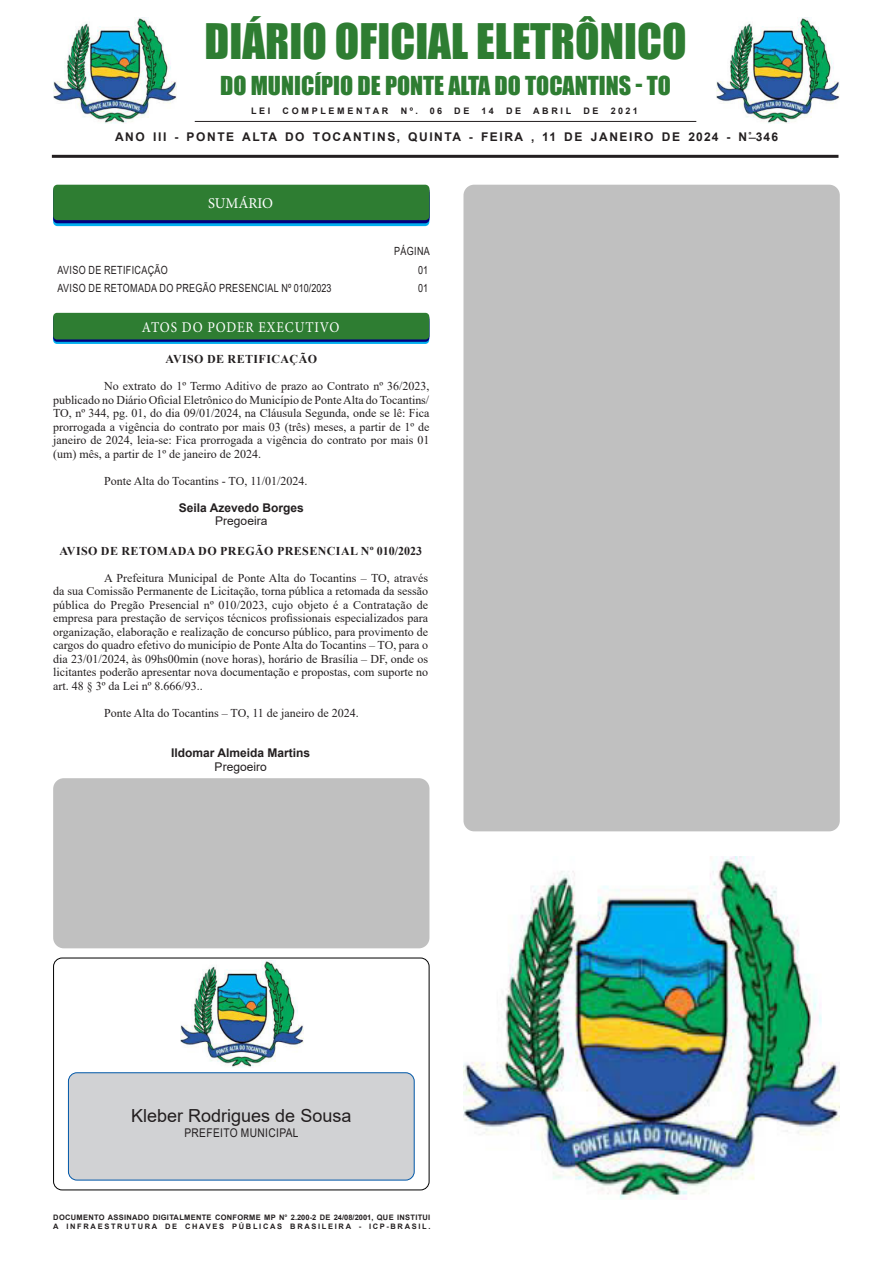
<style>
.page{position:relative;width:893px;height:1263px;background:#fff}
.page>*{position:absolute;margin:0;border:0;box-sizing:border-box;transform-origin:0 0}
.t1{font:45px "Impact";color:#2e7d32}
.t2{font:24px "Impact";color:#2e7d32}
.t3{font:18px "Arial";color:#231f20}
.t4{font:15px "Minion Pro";letter-spacing:-.005em;color:#fff}
.t5{font:14.85px "Minion Pro";letter-spacing:.065em;color:#fff;scale:.9 1}
.CORPO_DE_TEXTO{font:12px/13.5px "Times New Roman";color:#231f20;text-align:justify}
.NOME{font:700 12px "Arial";letter-spacing:.13em;color:#231f20}
.TITULOS{font:700 12px "Times New Roman";letter-spacing:.035em;color:#231f20}
.NOME-2{font:700 12px "Arial";color:#231f20}
.CARGO{font:12px "Arial";color:#231f20}
.CARGO-2{font:12px "Arial";letter-spacing:.035em;color:#231f20;scale:.85 1}
.Sumario{font:11.25px "Arial";letter-spacing:.035em;color:#231f20;scale:.8 1}
.t6{font:700 9px "Arial";letter-spacing:.295em;color:#231f20}
.t7{font:700 7.5px "Arial";letter-spacing:.04em;color:#231f20}
.t8{font:700 7.5px "Arial";letter-spacing:.225em;color:#231f20}
</style>
<div class="page">
<hr style="left:52px;top:155px;width:786px;height:3px;background:#231f20">
<hr style="left:195px;top:121px;width:501px;height:1px;background:#231f20">
<img style="left:716px;top:18px;width:124px;height:106px">
<img style="left:53px;top:18px;width:123px;height:106px">
<div style="left:53px;top:958px;width:376px;height:232px;border:1px solid #000;border-radius:9px"></div>
<div style="left:68px;top:1073px;width:346px;height:107px;background:#d1d2d4;border-radius:9px"></div>
<div style="left:68px;top:1072px;width:346px;height:108px;border:1px solid #0057a8;border-radius:9px"></div>
<img style="left:180px;top:961px;width:123px;height:106px">
<div style="left:53px;top:318px;width:376px;height:26px;background:#00aeef;border-radius:4px"></div>
<div style="left:53px;top:316px;width:376px;height:26px;background:#000080;border-radius:4px"></div>
<svg style="left:53px;top:314px;width:376px;height:26px"></svg>
<div style="left:53px;top:313px;width:376px;height:26px;background:#2e7d32;border-radius:4px"></div>
<div style="left:53px;top:192px;width:376px;height:34px;background:linear-gradient(to right,#00afef,#00adee);border-radius:4px"></div>
<div style="left:53px;top:189px;width:376px;height:34px;background:#000080;border-radius:4px"></div>
<svg style="left:53px;top:187px;width:376px;height:34px"></svg>
<div style="left:53px;top:185px;width:376px;height:35px;background:#2e7d32;border-radius:4px"></div>
<div style="left:463px;top:185px;width:377px;height:646px;background:#c0c0c0;border-radius:11px"></div>
<img style="left:463px;top:856px;width:377px;height:343px">
<div style="left:53px;top:778px;width:376px;height:170px;background:#c0c0c0;border-radius:11px"></div>
<p class="t1" style="left:205px;top:7px;width:483px">DIÁRIO OFICIAL ELETRÔNICO</p>
<p class="t2" style="left:220px;top:67px;width:452px">DO MUNICÍPIO DE PONTE ALTA DO TOCANTINS - TO</p>
<p class="t6" style="left:251px;top:105px;width:21px">LEI</p>
<p class="t6" style="left:283px;top:105px;width:107px">COMPLEMENTAR</p>
<p class="t6" style="left:401px;top:105px;width:43px">Nº. 06</p>
<p class="t6" style="left:454px;top:105px;width:17px">D E</p>
<p class="t6" style="left:481px;top:105px;width:14px">1 4</p>
<p class="t6" style="left:506px;top:105px;width:17px">D E</p>
<p class="t6" style="left:533px;top:105px;width:40px">ABRIL</p>
<p class="t6" style="left:583px;top:105px;width:17px">D E</p>
<p class="t6" style="left:611px;top:105px;width:29px">2021</p>
<p class="NOME" style="left:115px;top:129px;width:665px">ANO III - PONTE ALTA DO TOCANTINS, QUINTA - FEIRA , 11 DE JANEIRO DE 2024 - N<sup>º</sup> 346</p>
<p class="t4" style="left:208px;top:193px;width:67px">SUMÁRIO</p>
<p class="Sumario" style="left:394px;top:243px;width:46px">PÁGINA</p>
<p class="Sumario" style="left:58px;top:262px;width:139px">AVISO DE RETIFICAÇÃO</p>
<p class="Sumario" style="left:418px;top:262px;width:14px">01</p>
<p class="Sumario" style="left:58px;top:281px;width:344px">AVISO DE RETOMADA DO PREGÃO PRESENCIAL Nº 010/2023</p>
<p class="Sumario" style="left:418px;top:281px;width:14px">01</p>
<p class="t5" style="left:142px;top:317px;width:221px">ATOS DO PODER EXECUTIVO</p>
<p class="TITULOS" style="left:165px;top:350px;width:153px">AVISO DE RETIFICAÇÃO</p>
<p class="CORPO_DE_TEXTO" style="left:53px;top:379px;width:378px;text-indent:51px">No extrato do 1º Termo Aditivo de prazo ao Contrato nº 36/2023, publicado no Diário Oficial Eletrônico do Município de Ponte Alta do Tocantins/ TO, nº 344, pg. 01, do dia 09/01/2024, na Cláusula Segunda, onde se lê: Fica prorrogada a vigência do contrato por mais 03 (três) meses, a partir de 1º de janeiro de 2024, leia-se: Fica prorrogada a vigência do contrato por mais 01 (um) mês, a partir de 1º de janeiro de 2024.</p>
<p class="CORPO_DE_TEXTO" style="left:104px;top:474px;width:205px">Ponte Alta do Tocantins - TO, 11/01/2024.</p>
<p class="NOME-2" style="left:179px;top:499px;width:126px">Seila Azevedo Borges</p>
<p class="CARGO" style="left:215px;top:513px;width:54px">Pregoeira</p>
<p class="TITULOS" style="left:59px;top:542px;width:364px">AVISO DE RETOMADA DO PREGÃO PRESENCIAL Nº 010/2023</p>
<p class="CORPO_DE_TEXTO" style="left:53px;top:570px;width:376px;text-indent:51px">A Prefeitura Municipal de Ponte Alta do Tocantins – TO, através da sua Comissão Permanente de Licitação, torna pública a retomada da sessão pública do Pregão Presencial nº 010/2023, cujo objeto é a Contratação de empresa para prestação de serviços técnicos profissionais especializados para organização, elaboração e realização de concurso público, para provimento de cargos do quadro efetivo do município de Ponte Alta do Tocantins – TO, para o dia 23/01/2024, às 09hs00min (nove horas), horário de Brasília – DF, onde os licitantes poderão apresentar nova documentação e propostas, com suporte no art. 48 § 3º da Lei nº 8.666/93..</p>
<p class="CORPO_DE_TEXTO" style="left:104px;top:705px;width:256px">Ponte Alta do Tocantins – TO, 11 de janeiro de 2024.</p>
<p class="NOME-2" style="left:171px;top:744px;width:140px">Ildomar Almeida Martins</p>
<p class="CARGO" style="left:215px;top:758px;width:54px">Pregoeiro</p>
<p class="t3" style="left:131px;top:1103px;width:222px">Kleber Rodrigues de Sousa</p>
<p class="CARGO-2" style="left:184px;top:1124px;width:136px">PREFEITO MUNICIPAL</p>
<p class="t7" style="left:53px;top:1211px;width:379px">DOCUMENTO ASSINADO DIGITALMENTE CONFORME MP N° 2.200-2 DE 24/08/2001, QUE INSTITUI</p>
<p class="t8" style="left:53px;top:1220px;width:379px">A INFRAESTRUTURA DE CHAVES PÚBLICAS BRASILEIRA - ICP-BRASIL.</p>
</div>
